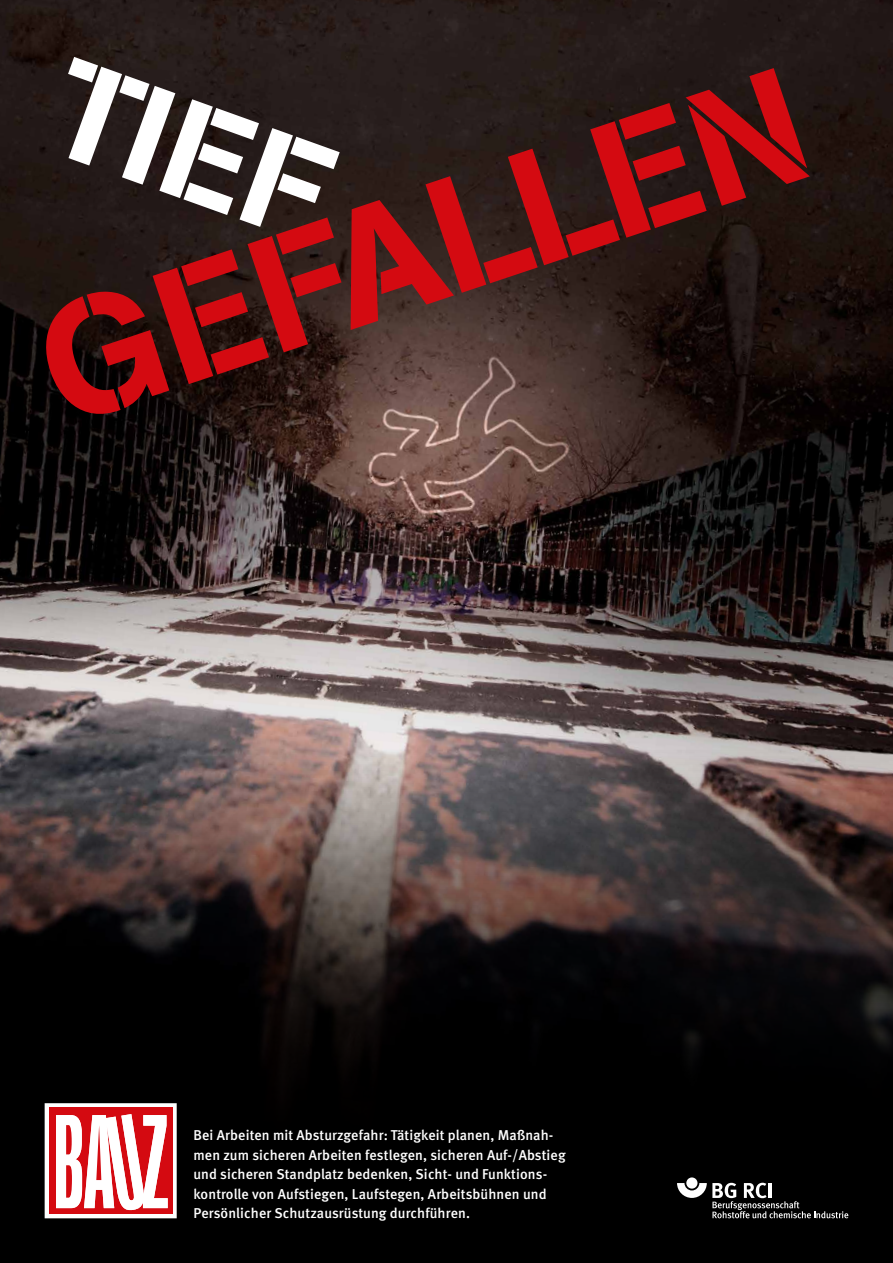
<style>
.page{position:relative;width:893px;height:1263px;background:#fff}
.page>*{position:absolute;margin:0;border:0;box-sizing:border-box;transform-origin:0 0}
.t1{font:161.7px "AG Book Stencil";color:#d40a11}
.t2{font:137.55px "AG Book Stencil";color:#fff}
.t3{font:500 14.25px/19.5px "DGUV Meta";letter-spacing:.01em;color:#fff}
</style>
<div class="page">
<img style="left:0;top:0;width:893px;height:749px">
<svg style="left:0;top:749px;width:893px;height:514px;background:#272020"></svg>
<svg style="left:45px;top:1103px;width:132px;height:115px"></svg>
<div style="left:49px;top:1107px;width:123px;height:107px;background:#d40a11"></div>
<svg style="left:56px;top:1114px;width:112px;height:97px"></svg>
<div style="left:608px;top:1104px;width:285px;height:159px;background:#000"></div>
<div style="left:686px;top:1177px;width:11px;height:11px;background:#fff;border-radius:50%"></div>
<svg style="left:677px;top:1183px;width:171px;height:35px"></svg>
<h2 class="t2" style="left:86px;top:25px;width:285px;rotate:20deg">TIEF</h2>
<h1 class="t1" style="left:14px;top:277px;width:799px;rotate:-18deg">GEFALLEN</h1>
<p class="t3" style="left:193px;top:1126px;width:374px">Bei Arbeiten mit Absturzgefahr: Tätigkeit planen, Maßnah&shy;men zum sicheren Arbeiten festlegen, sicheren Auf-/Abstieg und sicheren Standplatz bedenken, Sicht- und Funktions&shy;kontrolle von Aufstiegen, Laufstegen, Arbeitsbühnen und Persönlicher Schutzausrüstung durchführen.</p>
</div>
